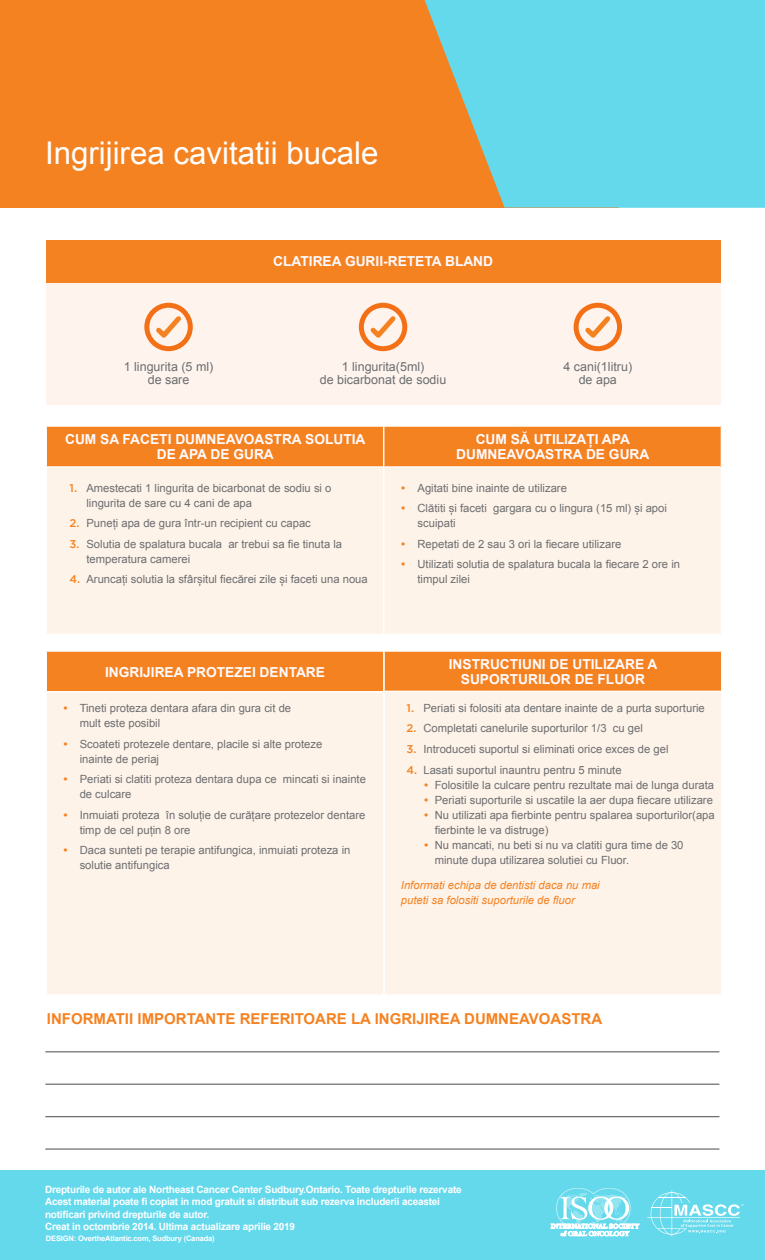
<style>
.page{position:relative;width:765px;height:1260px;background:#fff}
.page>*{position:absolute;margin:0;border:0;box-sizing:border-box;transform-origin:0 0}
.t1{font:31.25px "Arial";color:#fff}
.t2{font:700 15px "Arial";color:#f58221}
.t3{font:700 13.75px/15px "Arial";color:#fffbff;text-align:center}
.t4{font:12.5px "Arial";color:#6c6d70}
.t5{font:11.25px/15px "Arial";color:#6c6d70}
.t6{font:italic 11.25px "Arial";color:#f58221}
.t7{font:700 10px "Arial";letter-spacing:-.02em;color:#fff}
.t8{font:700 7.5px "Arial";letter-spacing:-.02em;color:#fff}
.s1{font-family:"Gotham";font-weight:500;color:#f58221}
</style>
<div class="page">
<div style="left:46px;top:241px;width:675px;height:164px;background:#fef4ed"></div>
<div style="left:46px;top:241px;width:675px;height:42px;background:#f58221"></div>
<div style="left:144px;top:303px;width:49px;height:48px;border:5px solid #f47017;border-radius:50%"></div>
<svg style="left:152px;top:312px;width:34px;height:31px"></svg>
<div style="left:359px;top:303px;width:48px;height:48px;border:5px solid #f47017;border-radius:50%"></div>
<svg style="left:366px;top:312px;width:34px;height:31px"></svg>
<div style="left:574px;top:303px;width:48px;height:48px;border:5px solid #f47017;border-radius:50%"></div>
<svg style="left:581px;top:312px;width:34px;height:31px"></svg>
<div style="left:46px;top:426px;width:338px;height:41px;background:#f58221"></div>
<div style="left:46px;top:467px;width:338px;height:167px;background:#fef3e9"></div>
<hr style="left:46px;top:426px;width:338px;height:1px;background:#fff">
<hr style="left:46px;top:427px;width:1px;height:40px;background:#fff">
<hr style="left:46px;top:467px;width:1px;height:167px;background:#fff">
<hr style="left:47px;top:466px;width:337px;height:2px;background:#fff">
<div style="left:384px;top:426px;width:337px;height:41px;background:#f58221"></div>
<div style="left:384px;top:467px;width:337px;height:167px;background:#fef3e9"></div>
<hr style="left:383px;top:426px;width:339px;height:1px;background:#fff">
<hr style="left:383px;top:427px;width:1px;height:40px;background:#fff">
<hr style="left:383px;top:467px;width:1px;height:167px;background:#fff">
<hr style="left:384px;top:466px;width:338px;height:2px;background:#fff">
<hr style="left:45px;top:1051px;width:674px;height:1px;background:#6c6d70">
<hr style="left:45px;top:1084px;width:674px;height:1px;background:#6c6d70">
<hr style="left:45px;top:1116px;width:674px;height:1px;background:#6c6d70">
<hr style="left:45px;top:1148px;width:674px;height:2px;background:#6c6d70">
<div style="left:46px;top:651px;width:338px;height:41px;background:#f58221"></div>
<div style="left:46px;top:692px;width:338px;height:303px;background:#fef3e9"></div>
<hr style="left:46px;top:650px;width:338px;height:2px;background:#fff">
<hr style="left:46px;top:652px;width:1px;height:40px;background:#fff">
<hr style="left:46px;top:692px;width:1px;height:302px;background:#fff">
<hr style="left:383px;top:652px;width:1px;height:39px;background:#fff">
<hr style="left:47px;top:691px;width:337px;height:2px;background:#fff">
<hr style="left:383px;top:693px;width:1px;height:301px;background:#fff">
<hr style="left:46px;top:994px;width:338px;height:2px;background:#fff">
<div style="left:384px;top:651px;width:338px;height:40px;background:#f58221"></div>
<div style="left:384px;top:691px;width:338px;height:304px;background:#fef3e9"></div>
<hr style="left:384px;top:650px;width:338px;height:2px;background:#fff">
<hr style="left:384px;top:652px;width:1px;height:39px;background:#fff">
<hr style="left:384px;top:691px;width:1px;height:303px;background:#fff">
<hr style="left:721px;top:652px;width:1px;height:39px;background:#fff">
<hr style="left:385px;top:691px;width:337px;height:1px;background:#fff">
<hr style="left:721px;top:692px;width:1px;height:302px;background:#fff">
<hr style="left:384px;top:994px;width:338px;height:2px;background:#fff">
<div style="left:0;top:0;width:619px;height:208px;background:#f58221"></div>
<svg style="left:425px;top:0;width:340px;height:208px;background:#79cccf"></svg>
<div style="left:0;top:1170px;width:765px;height:90px;background:#65d9ec"></div>
<hr style="left:647px;top:1217px;width:93px;height:1px;background:#fff">
<svg style="left:651px;top:1190px;width:92px;height:47px"></svg>
<svg style="left:551px;top:1188px;width:88px;height:48px"></svg>
<p class="t1" style="left:45px;top:133px;width:335px">Ingrijirea cavitatii bucale</p>
<p class="t4" style="left:124px;top:359px;width:91px">1 lingurita (5 ml)</p>
<p class="t4" style="left:148px;top:371px;width:43px">de sare</p>
<p class="t3" style="left:273px;top:254px;width:221px">CLATIREA GURII-RETETA BLAND</p>
<p class="t4" style="left:342px;top:359px;width:84px">1 lingurita(5ml)</p>
<p class="t4" style="left:320px;top:371px;width:128px">de bicarbonat de sodiu</p>
<p class="t4" style="left:563px;top:359px;width:70px">4 cani(1litru)</p>
<p class="t4" style="left:579px;top:371px;width:40px">de apa</p>
<p class="t3" style="left:65px;top:432px;width:302px">CUM SA FACETI DUMNEAVOASTRA SOLUTIA</p>
<p class="t3" style="left:157px;top:447px;width:119px">DE APA DE GURA</p>
<p class="t5" style="left:86px;top:480px;width:247px;text-indent:-17px"><span class="s1">1.</span> Amestecati 1 lingurita de bicarbonat de sodiu si o lingurita de sare cu 4 cani de apa</p>
<p class="t5" style="left:70px;top:516px;width:243px"><span class="s1">2.</span> Puneți apa de gura într-un recipient cu capac</p>
<p class="t5" style="left:86px;top:536px;width:257px;text-indent:-17px"><span class="s1">3.</span> Solutia de spalatura bucala ar trebui sa fie tinuta la temperatura camerei</p>
<p class="t5" style="left:70px;top:572px;width:300px"><span class="s1">4.</span> Aruncați solutia la sfârșitul fiecărei zile și faceti una noua</p>
<p class="t3" style="left:105px;top:665px;width:222px">INGRIJIREA PROTEZEI DENTARE</p>
<p class="t5" style="left:80px;top:701px;width:213px;text-indent:-17px"><span class="s1">•</span> Tineti proteza dentara afara din gura cit de mult este posibil</p>
<p class="t5" style="left:80px;top:736px;width:244px;text-indent:-17px"><span class="s1">•</span> Scoateti protezele dentare, placile si alte proteze inainte de periaj</p>
<p class="t5" style="left:80px;top:772px;width:288px;text-indent:-17px"><span class="s1">•</span> Periati si clatiti proteza dentara dupa ce mincati si inainte de culcare</p>
<p class="t5" style="left:80px;top:807px;width:287px;text-indent:-17px"><span class="s1">•</span> Inmuiati proteza în soluție de curățare protezelor dentare timp de cel puțin 8 ore</p>
<p class="t5" style="left:80px;top:843px;width:272px;text-indent:-17px"><span class="s1">•</span> Daca sunteti pe terapie antifungica, inmuiati proteza in solutie antifungica</p>
<p class="t3" style="left:476px;top:432px;width:156px">CUM SĂ UTILIZAȚI APA</p>
<p class="t3" style="left:456px;top:447px;width:195px">DUMNEAVOASTRA DE GURA</p>
<p class="t5" style="left:401px;top:480px;width:168px"><span class="s1">•</span> Agitati bine inainte de utilizare</p>
<p class="t5" style="left:418px;top:501px;width:251px;text-indent:-17px"><span class="s1">•</span> Clătiti și faceti gargara cu o lingura (15 ml) și apoi scuipati</p>
<p class="t5" style="left:401px;top:536px;width:222px"><span class="s1">•</span> Repetati de 2 sau 3 ori la fiecare utilizare</p>
<p class="t5" style="left:418px;top:557px;width:264px;text-indent:-17px"><span class="s1">•</span> Utilizati solutia de spalatura bucala la fiecare 2 ore in timpul zilei</p>
<p class="t3" style="left:449px;top:657px;width:210px">INSTRUCTIUNI DE UTILIZARE A<br>SUPORTURILOR DE FLUOR</p>
<p class="t5" style="left:407px;top:700px;width:300px"><span class="s1">1.</span> Periati si folositi ata dentare inainte de a purta suporturie</p>
<p class="t5" style="left:407px;top:721px;width:238px"><span class="s1">2.</span> Completati canelurile suporturilor 1/3 cu gel</p>
<p class="t5" style="left:407px;top:742px;width:263px"><span class="s1">3.</span> Introduceti suportul si eliminati orice exces de gel</p>
<p class="t5" style="left:407px;top:762px;width:217px"><span class="s1">4.</span> Lasati suportul inauntru pentru 5 minute</p>
<p class="t5" style="left:423px;top:777px;width:292px"><span class="s1">•</span> Folositile la culcare pentru rezultate mai de lunga durata</p>
<p class="t5" style="left:423px;top:792px;width:291px"><span class="s1">•</span> Periati suporturile si uscatile la aer dupa fiecare utilizare</p>
<p class="t5" style="left:435px;top:807px;width:282px;text-indent:-11px"><span class="s1">•</span> Nu utilizati apa fierbinte pentru spalarea suporturilor(apa fierbinte le va distruge)</p>
<p class="t5" style="left:435px;top:837px;width:250px;text-indent:-11px"><span class="s1">•</span> Nu mancati, nu beti si nu va clatiti gura time de 30 minute dupa utilizarea solutiei cu Fluor.</p>
<p class="t6" style="left:401px;top:877px;width:200px">Informati echipa de dentisti daca nu mai</p>
<p class="t6" style="left:401px;top:892px;width:175px">puteti sa folositi suporturile de fluor</p>
<p class="t2" style="left:47px;top:1009px;width:557px">INFORMATII IMPORTANTE REFERITOARE LA INGRIJIREA DUMNEAVOASTRA</p>
<p class="t7" style="left:45px;top:1182px;width:418px">Drepturile de autor ale Northeast Cancer Center Sudbury.Ontario. Toate drepturile rezervate</p>
<p class="t7" style="left:45px;top:1195px;width:397px">Acest material poate fi copiat in mod gratuit si distribuit sub rezerva includerii aceastei</p>
<p class="t7" style="left:45px;top:1207px;width:166px">notificari privind drepturile de autor.</p>
<p class="t7" style="left:45px;top:1220px;width:252px">Creat in octombrie 2014. Ultima actualizare aprilie 2019</p>
<p class="t8" style="left:46px;top:1234px;width:170px">DESIGN: OvertheAtlantic.com, Sudbury (Canada)</p>
</div>
